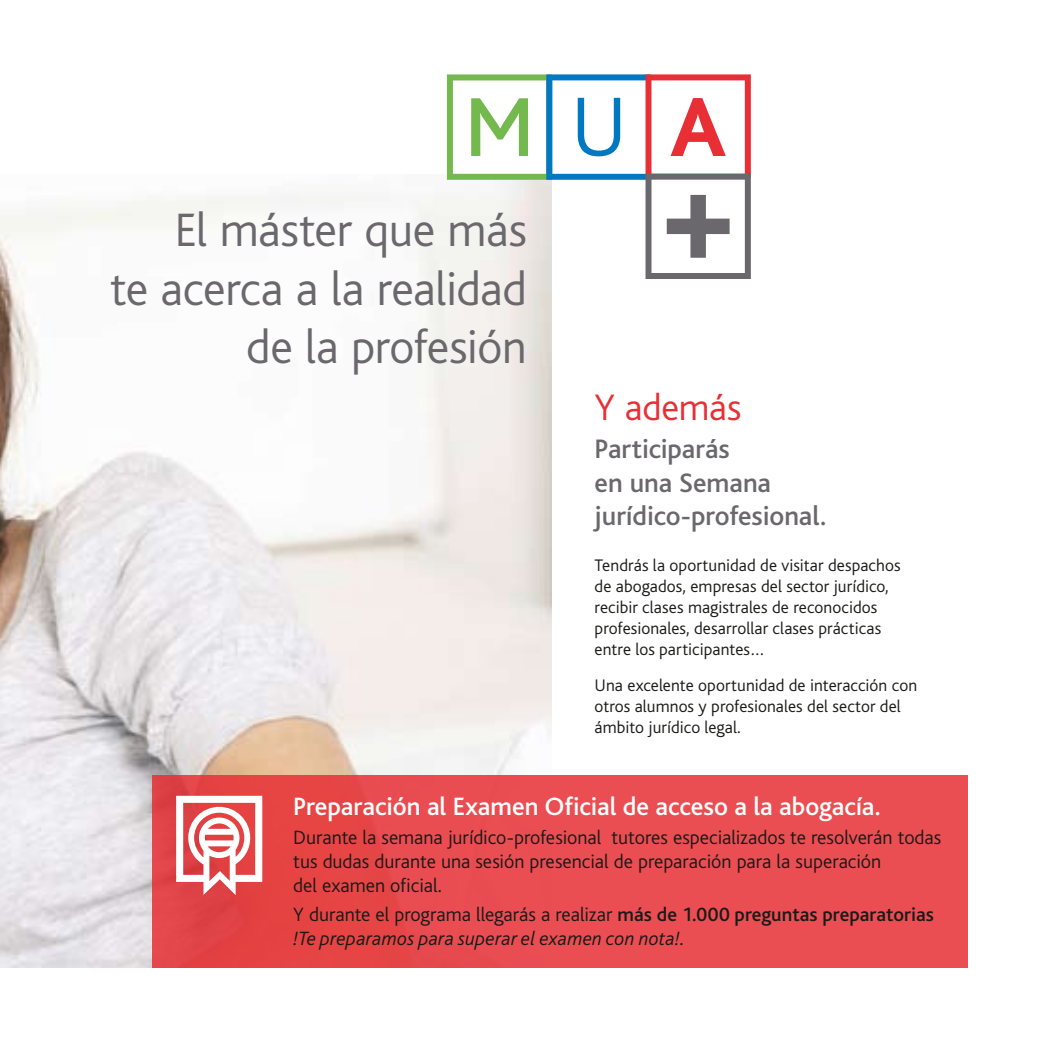
<style>
.page{position:relative;width:1042px;height:1042px;background:#fff}
.page>*{position:absolute;margin:0;border:0;box-sizing:border-box;transform-origin:0 0}
.t1{font:300 49px/58.8px "Bliss";letter-spacing:-.01em;color:#6a686d;text-align:right}
.t2{font:300 38.5px "Bliss";letter-spacing:-.005em;color:#e72f35}
.t3{font:500 28px/33.6px "Bliss";letter-spacing:-.005em;color:#6a686d}
.t4{font:500 26.25px "Bliss";letter-spacing:-.005em;color:#fff}
.t5{font:300 20.12px/24.2px "Bliss";letter-spacing:-.005em;color:#1a1a18}
.t6{font:italic 300 20.12px/24.2px "Bliss";letter-spacing:.005em;color:#1a1a18}
.t7{font:300 17.5px/21px "Bliss";letter-spacing:.005em;color:#1a1a18}
.s1{font-style:normal}
.s2{font-weight:500;font-style:normal}
</style>
<div class="page">
<img style="left:0;top:174px;width:551px;height:793px">
<div style="left:152px;top:775px;width:815px;height:192px;background:linear-gradient(to right,#e44446,#ec5157)"></div>
<svg style="left:447px;top:74px;width:304px;height:205px"></svg>
<svg style="left:176px;top:796px;width:86px;height:99px"></svg>
<h1 class="t1" style="left:110px;top:201px;width:418px">El máster que más<br>te acerca a la realidad de la profesión</h1>
<h2 class="t2" style="left:594px;top:387px;width:148px">Y además</h2>
<h3 class="t3" style="left:594px;top:433px;width:233px">Participarás<br>en una Semana jurídico-profesional.</h3>
<p class="t7" style="left:594px;top:555px;width:307px">Tendrás la oportunidad de visitar despachos de abogados, empresas del sector jurídico, recibir clases magistrales de reconocidos profesionales, desarrollar clases prácticas entre los participantes…</p>
<p class="t7" style="left:594px;top:675px;width:324px">Una excelente oportunidad de interacción con otros alumnos y profesionales del sector del ámbito jurídico legal.</p>
<h3 class="t4" style="left:293px;top:792px;width:589px">Preparación al Examen Oficial de acceso a la abogacía.</h3>
<p class="t5" style="left:293px;top:825px;width:650px">Durante la semana jurídico-profesional tutores especializados te resolverán todas tus dudas durante una sesión presencial de preparación para la superación<br>del examen oficial.</p>
<p class="t6" style="left:293px;top:903px;width:642px"><span class="s1">Y durante el programa llegarás a realizar</span> <span class="s2">más de 1.000 preguntas preparatorias </span>!Te preparamos para superar el examen con nota!.</p>
</div>
